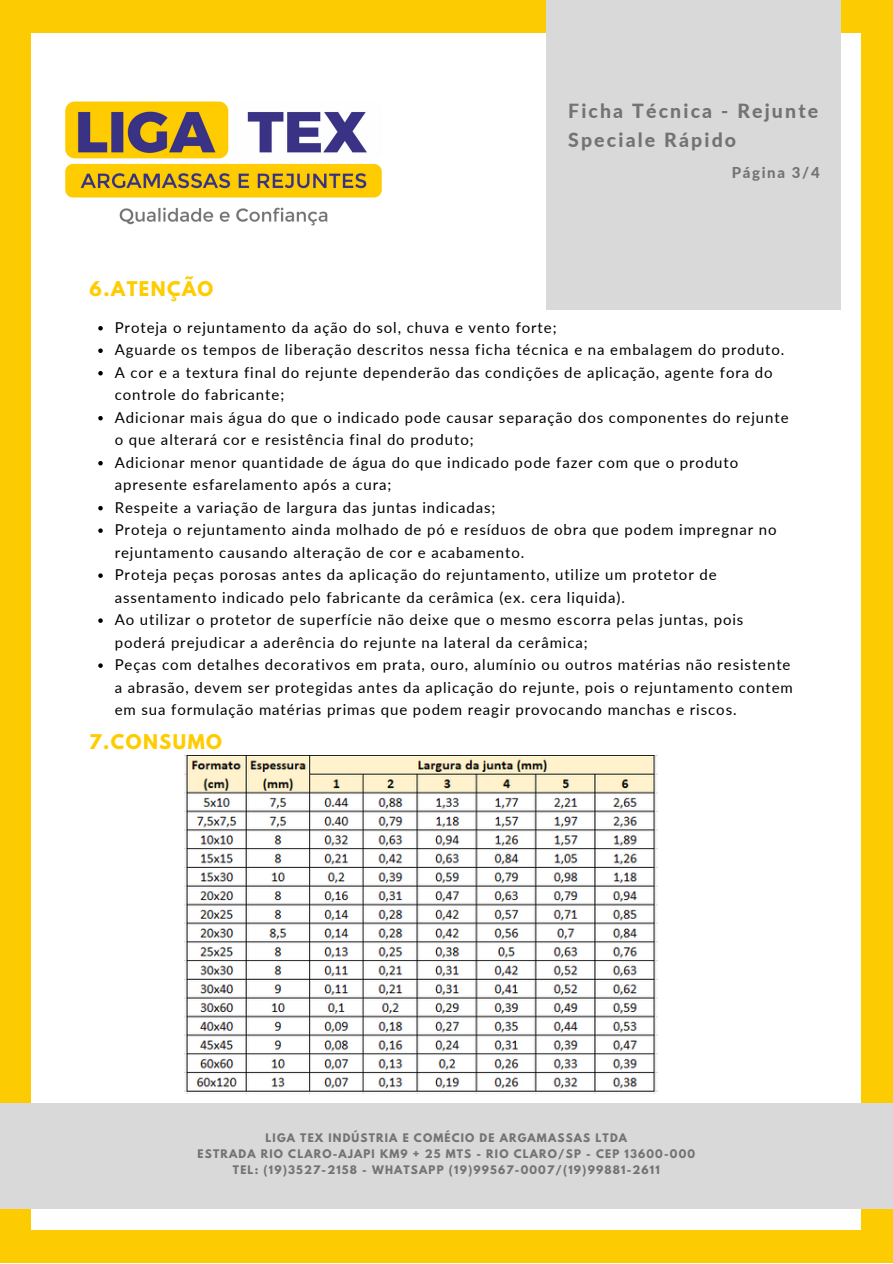
<style>
.page{position:relative;width:893px;height:1264px;background:#fff}
.page>*{position:absolute;margin:0;border:0;box-sizing:border-box;transform-origin:0 0}
.t1{font:800 19.5px/29.2px "Lato";letter-spacing:.11em;color:#737373}
.t2{font:700 18px "League Spartan";letter-spacing:.08em;color:#fc0}
.t3{font:15px/22.5px "Lato";letter-spacing:.06em;color:#000}
.t4{font:800 15px "Lato";letter-spacing:.11em;color:#737373}
.t5{font:700 10.5px/15.8px "League Spartan";letter-spacing:.11em;color:#737373;text-align:center}
</style>
<div class="page">
<div style="left:0;top:0;width:892px;height:1262px;background:#fccb02"></div>
<div style="left:32px;top:33px;width:828px;height:1196px;background:#fff"></div>
<img style="left:31px;top:74px;width:351px;height:179px">
<div style="left:547px;top:0;width:293px;height:310px;background:#d9d9d9"></div>
<div style="left:0;top:1103px;width:892px;height:105px;background:#d9d9d9"></div>
<svg style="left:98px;top:326px;width:5px;height:4px"></svg>
<svg style="left:98px;top:348px;width:5px;height:5px"></svg>
<svg style="left:98px;top:371px;width:5px;height:4px"></svg>
<svg style="left:98px;top:416px;width:5px;height:4px"></svg>
<svg style="left:98px;top:461px;width:5px;height:4px"></svg>
<svg style="left:98px;top:506px;width:5px;height:4px"></svg>
<svg style="left:98px;top:528px;width:5px;height:5px"></svg>
<svg style="left:98px;top:573px;width:5px;height:5px"></svg>
<svg style="left:98px;top:618px;width:5px;height:5px"></svg>
<svg style="left:98px;top:663px;width:5px;height:5px"></svg>
<img style="left:185px;top:756px;width:472px;height:337px">
<h1 class="t1" style="left:568px;top:96px;width:252px">Ficha Técnica - Rejunte<br>Speciale Rápido</h1>
<p class="t4" style="left:731px;top:163px;width:89px">Página 3/4</p>
<p class="t2" style="left:90px;top:279px;width:125px">6.ATENÇÃO</p>
<p class="t3" style="left:115px;top:316px;width:679px">Proteja o rejuntamento da ação do sol, chuva e vento forte;<br>Aguarde os tempos de liberação descritos nessa ficha técnica e na embalagem do produto.<br>A cor e a textura final do rejunte dependerão das condições de aplicação, agente fora do controle do fabricante;<br>Adicionar mais água do que o indicado pode causar separação dos componentes do rejunte o que alterará cor e resistência final do produto;<br>Adicionar menor quantidade de água do que indicado pode fazer com que o produto apresente esfarelamento após a cura;<br>Respeite a variação de largura das juntas indicadas;<br>Proteja o rejuntamento ainda molhado de pó e resíduos de obra que podem impregnar no rejuntamento causando alteração de cor e acabamento.<br>Proteja peças porosas antes da aplicação do rejuntamento, utilize um protetor de assentamento indicado pelo fabricante da cerâmica (ex. cera liquida).<br>Ao utilizar o protetor de superfície não deixe que o mesmo escorra pelas juntas, pois poderá prejudicar a aderência do rejunte na lateral da cerâmica;<br>Peças com detalhes decorativos em prata, ouro, alumínio ou outros matérias não resistente a abrasão, devem ser protegidas antes da aplicação do rejunte, pois o rejuntamento contem em sua formulação matérias primas que podem reagir provocando manchas e riscos.</p>
<p class="t2" style="left:89px;top:733px;width:134px">7.CONSUMO</p>
<p class="t5" style="left:197px;top:1131px;width:499px">LIGA TEX INDÚSTRIA E COMÉCIO DE ARGAMASSAS LTDA<br>ESTRADA RIO CLARO-AJAPI KM9 + 25 MTS - RIO CLARO/SP - CEP 13600-000<br>TEL: (19)3527-2158 - WHATSAPP (19)99567-0007/(19)99881-2611</p>
</div>
